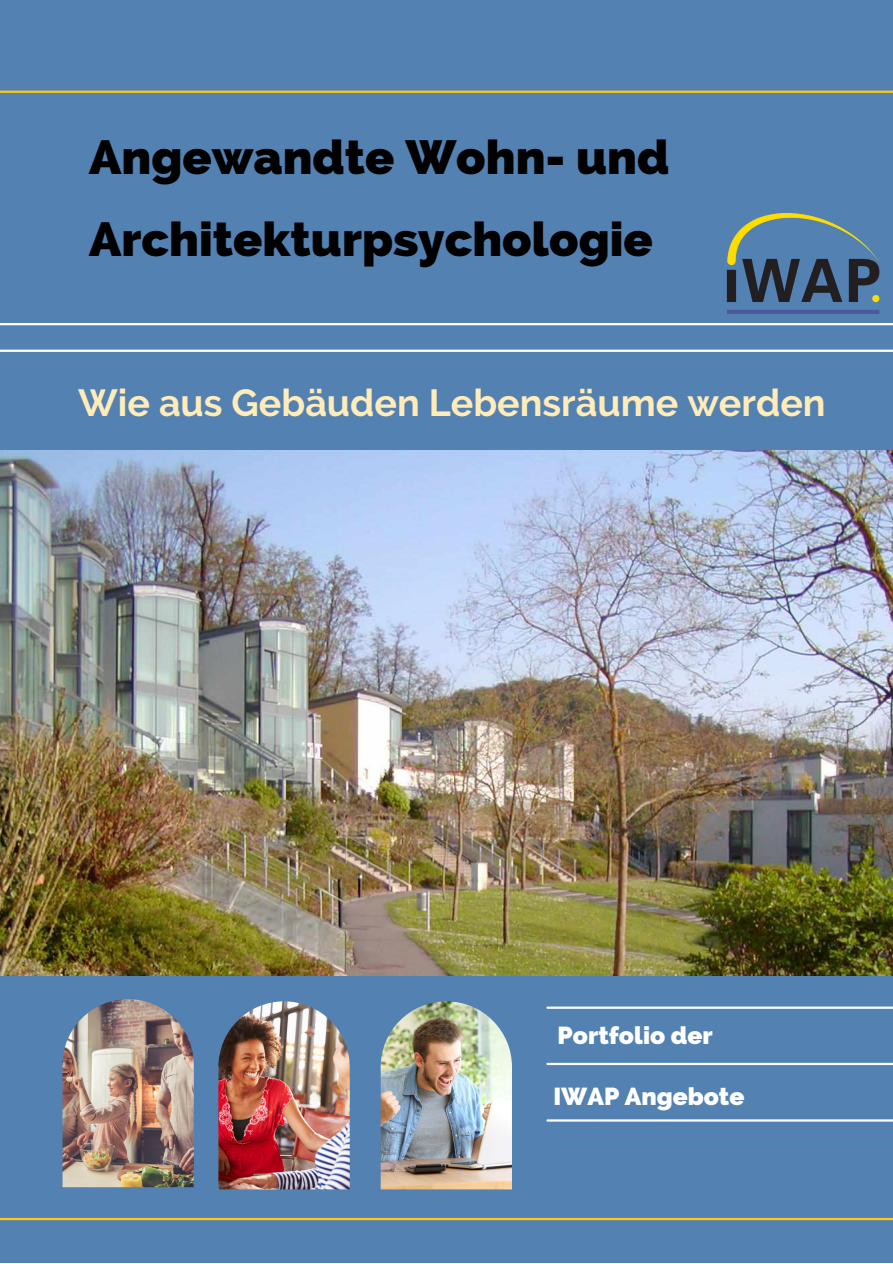
<style>
.page{position:relative;width:893px;height:1264px;background:#fff}
.page>*{position:absolute;margin:0;border:0;box-sizing:border-box;transform-origin:0 0}
.t1{font:800 48px/82.1px "Raleway";color:#000}
.t2{font:700 37.65px "Raleway";color:#ffecb8}
.t3{font:800 24.75px "Raleway";color:#fff}
</style>
<div class="page">
<div style="left:0;top:0;width:892px;height:1262px;background:#5381b2"></div>
<img style="left:0;top:451px;width:892px;height:524px">
<hr style="left:0;top:323px;width:892px;height:2px;background:#fff">
<hr style="left:0;top:91px;width:892px;height:2px;background:#fec914">
<img style="left:218px;top:1001px;width:132px;height:188px">
<img style="left:62px;top:999px;width:132px;height:188px">
<img style="left:380px;top:1001px;width:132px;height:188px">
<hr style="left:547px;top:1062px;width:345px;height:3px;background:#fff">
<hr style="left:547px;top:1119px;width:345px;height:2px;background:#fff">
<hr style="left:547px;top:1006px;width:345px;height:2px;background:#fff">
<hr style="left:0;top:1217px;width:892px;height:3px;background:#fec914">
<hr style="left:0;top:349px;width:892px;height:3px;background:#fff">
<img style="left:726px;top:214px;width:154px;height:100px">
<p class="t1" style="left:89px;top:116px;width:581px">Angewandte Wohn- und<br>Architekturpsychologie</p>
<p class="t2" style="left:78px;top:380px;width:749px">Wie aus Gebäuden Lebensräume werden</p>
<p class="t3" style="left:557px;top:1021px;width:157px">Portfolio der</p>
<p class="t3" style="left:553px;top:1081px;width:192px">IWAP Angebote</p>
</div>
